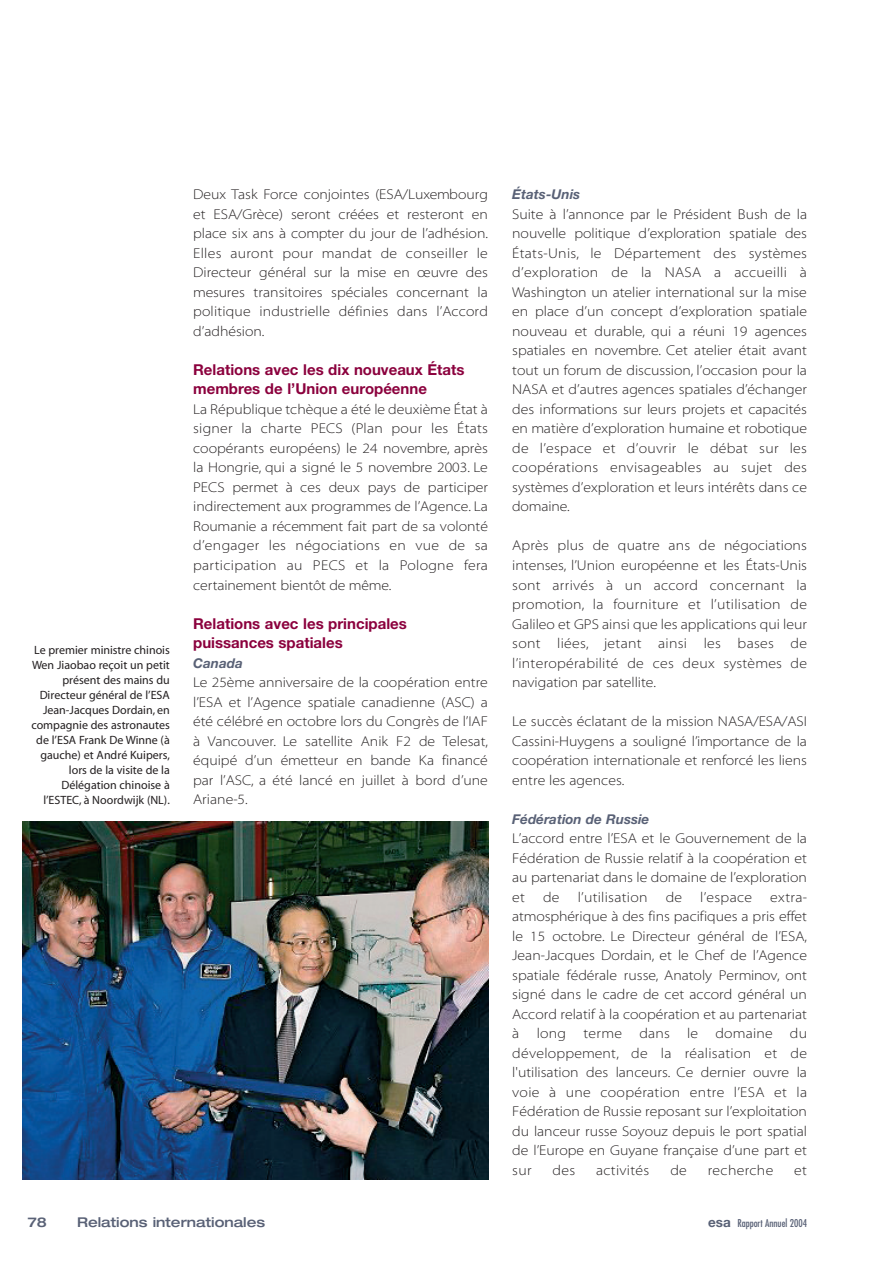
<style>
.page{position:relative;width:890px;height:1270px;background:#fff}
.page>*{position:absolute;margin:0;border:0;box-sizing:border-box;transform-origin:0 0}
.t1{font:700 15px/19.5px "Helvetica Neue";color:#8b003d}
.t2{font:14.25px/19.5px "Myriad MM 215 700";color:#231f20;text-align:justify}
.t3{font:14.25px "Myriad MM 215 700";letter-spacing:.02em;color:#231f20}
.t4{font:italic 700 13.5px "Helvetica Neue";color:#596176}
.t5{font:500 expanded 13.5px "Helvetica Neue";color:#596176}
.t6{font:12px/15px "Myriad MM 400 600";color:#231f20;text-align:right}
.t7{font:condensed 10.5px "Futura";color:#596176}
.s1{font-family:"Helvetica Neue";font-weight:700;font-stretch:normal;font-size:13.5px}
</style>
<div class="page">
<img style="left:22px;top:821px;width:467px;height:359px">
<p class="t6" style="left:31px;top:643px;width:140px">Le premier ministre chinois<br>Wen Jiaobao reçoit un petit présent des mains du<br>Directeur général de l’ESA<br>Jean-Jacques Dordain, en compagnie des astronautes de l’ESA Frank De Winne (à gauche) et André Kuipers, lors de la visite de la<br>Délégation chinoise à l’ESTEC, à Noordwijk (NL).</p>
<p class="t2" style="left:193px;top:186px;width:296px">Deux Task Force conjointes (ESA/Luxembourg et ESA/Grèce) seront créées et resteront en place six ans à compter du jour de l’adhésion.<br>Elles auront pour mandat de conseiller le Directeur général sur la mise en œuvre des mesures transitoires spéciales concernant la politique industrielle définies dans l’Accord d’adhésion.</p>
<p class="t1" style="left:193px;top:361px;width:273px">Relations avec les dix nouveaux États membres de l’Union européenne</p>
<p class="t2" style="left:193px;top:400px;width:296px">La République tchèque a été le deuxième État à signer la charte PECS (Plan pour les États coopérants européens) le 24 novembre, après la Hongrie, qui a signé le 5 novembre 2003. Le PECS permet à ces deux pays de participer indirectement aux programmes de l’Agence. La Roumanie a récemment fait part de sa volonté d’engager les négociations en vue de sa participation au PECS et la Pologne fera certainement bientôt de même.</p>
<p class="t1" style="left:193px;top:614px;width:215px">Relations avec les principales puissances spatiales</p>
<p class="t4" style="left:193px;top:657px;width:51px">Canada</p>
<p class="t2" style="left:193px;top:673px;width:296px">Le 25ème anniversaire de la coopération entre l’ESA et l’Agence spatiale canadienne (ASC) a été célébré en octobre lors du Congrès de l’IAF à Vancouver. Le satellite Anik F2 de Telesat, équipé d’un émetteur en bande Ka financé par l’ASC, a été lancé en juillet à bord d’une Ariane-5.</p>
<p class="t4" style="left:512px;top:189px;width:69px">États-Unis</p>
<p class="t2" style="left:512px;top:205px;width:296px">Suite à l’annonce par le Président Bush de la nouvelle politique d’exploration spatiale des États-Unis, le Département des systèmes d’exploration de la NASA a accueilli à Washington un atelier international sur la mise en place d’un concept d’exploration spatiale nouveau et durable, qui a réuni 19 agences spatiales en novembre. Cet atelier était avant tout un forum de discussion, l’occasion pour la NASA et d’autres agences spatiales d’échanger des informations sur leurs projets et capacités en matière d’exploration humaine et robotique de l’espace et d’ouvrir le débat sur les coopérations envisageables au sujet des systèmes d’exploration et leurs intérêts dans ce domaine.</p>
<p class="t2" style="left:512px;top:537px;width:296px">Après plus de quatre ans de négociations intenses, l’Union européenne et les États-Unis sont arrivés à un accord concernant la promotion, la fourniture et l’utilisation de Galileo et GPS ainsi que les applications qui leur sont liées, jetant ainsi les bases de l’interopérabilité de ces deux systèmes de navigation par satellite.</p>
<p class="t2" style="left:512px;top:712px;width:296px">Le succès éclatant de la mission NASA/ESA/ASI Cassini-Huygens a souligné l’importance de la coopération internationale et renforcé les liens entre les agences.</p>
<p class="t4" style="left:512px;top:813px;width:138px">Fédération de Russie</p>
<p class="t2" style="left:512px;top:829px;width:296px">L’accord entre l’ESA et le Gouvernement de la Fédération de Russie relatif à la coopération et au partenariat dans le domaine de l’exploration et</p>
<p class="t2" style="left:543px;top:888px;width:18px">de</p>
<p class="t3" style="left:577px;top:891px;width:71px">l’utilisation</p>
<p class="t2" style="left:665px;top:888px;width:18px">de</p>
<p class="t2" style="left:700px;top:888px;width:53px">l’espace</p>
<p class="t2" style="left:512px;top:888px;width:296px;text-indent:258px">extra&shy;atmosphérique à des fins pacifiques a pris effet le 15 octobre. Le Directeur général de l’ESA, Jean-Jacques Dordain, et le Chef de l’Agence spatiale fédérale russe, Anatoly Perminov, ont signé dans le cadre de cet accord général un Accord relatif à la coopération et au partenariat à long terme dans le domaine du développement, de la réalisation et de l'utilisation des lanceurs. Ce dernier ouvre la voie à une coopération entre l’ESA et la Fédération de Russie reposant sur l’exploitation du lanceur russe Soyouz depuis le port spatial de l’Europe en Guyane française d’une part et sur</p>
<p class="t2" style="left:552px;top:1161px;width:24px">des</p>
<p class="t3" style="left:596px;top:1164px;width:55px">activités</p>
<p class="t2" style="left:670px;top:1161px;width:18px">de</p>
<p class="t3" style="left:707px;top:1164px;width:67px">recherche</p>
<p class="t2" style="left:794px;top:1161px;width:14px">et</p>
<p class="t5" style="left:28px;top:1216px;width:20px">78</p>
<p class="t5" style="left:77px;top:1216px;width:190px">Relations internationales</p>
<p class="t7" style="left:708px;top:1218px;width:100px"><span class="s1">esa</span> Rapport Annuel 2004</p>
</div>
